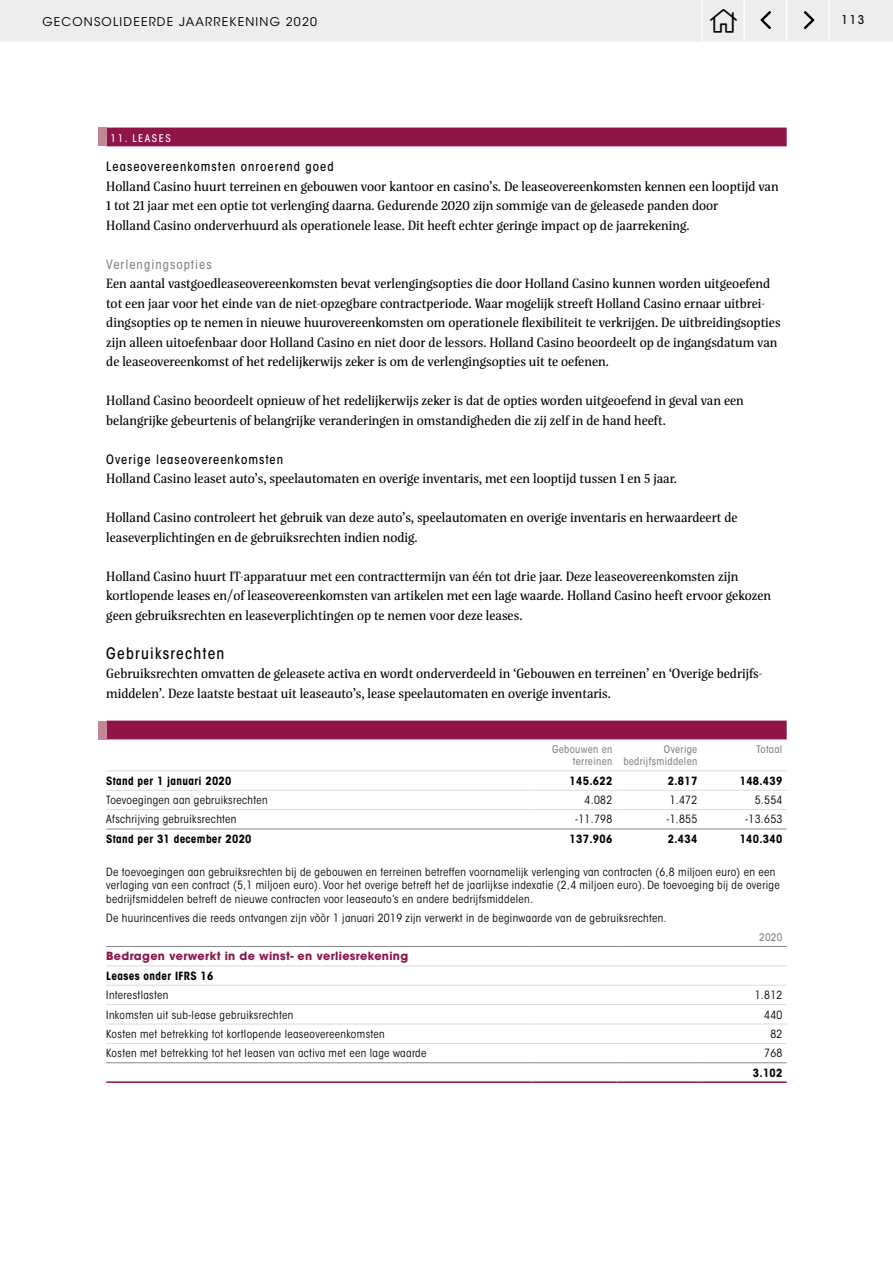
<style>
.page{position:relative;width:893px;height:1263px;background:#fff}
.page>*{position:absolute;margin:0;border:0;box-sizing:border-box;transform-origin:0 0}
.t1{font:500 condensed 15.75px "ITC Avant Garde Std";letter-spacing:.08em;color:#000}
.t2{font:13.5px/19.5px "Floris JW04";color:#000}
.t3{font:500 condensed 12.75px "ITC Avant Garde Std";letter-spacing:.08em;color:#000}
.t4{font:500 condensed 12.75px "ITC Avant Garde Std";letter-spacing:.08em;color:#878787}
.t5{font:12px "ITC Avant Garde Std";letter-spacing:.1em;color:#000}
.t6{font:500 condensed 12px "ITC Avant Garde Std";color:#000}
.t7{font:condensed 11.25px/13.5px "ITC Avant Garde Std";letter-spacing:.03em;color:#000}
.t8{font:700 condensed 11.25px "ITC Avant Garde Std";letter-spacing:.03em;color:#000}
.t9{font:700 11.25px "ITC Avant Garde Std";letter-spacing:.03em;color:#8f1448}
.t10{font:500 condensed 10.5px/12.6px "ITC Avant Garde Std";letter-spacing:.03em;color:#878787;text-align:right}
.t11{font:500 condensed 10.5px "ITC Avant Garde Std";letter-spacing:.15em;color:#fff}
</style>
<div class="page">
<div style="left:106px;top:128px;width:681px;height:18px;background:#8f1448"></div>
<div style="left:106px;top:721px;width:681px;height:18px;background:#8f1448"></div>
<hr style="left:106px;top:790px;width:425px;height:1px;background:#dadada">
<hr style="left:531px;top:790px;width:86px;height:1px;background:#dadada">
<hr style="left:617px;top:790px;width:85px;height:1px;background:#dadada">
<hr style="left:702px;top:790px;width:85px;height:1px;background:#dadada">
<hr style="left:106px;top:809px;width:425px;height:1px;background:#dadada">
<hr style="left:531px;top:809px;width:86px;height:1px;background:#dadada">
<hr style="left:617px;top:809px;width:85px;height:1px;background:#dadada">
<hr style="left:702px;top:809px;width:85px;height:1px;background:#dadada">
<hr style="left:106px;top:1024px;width:425px;height:1px;background:#dadada">
<hr style="left:531px;top:1024px;width:86px;height:1px;background:#dadada">
<hr style="left:617px;top:1024px;width:85px;height:1px;background:#dadada">
<hr style="left:702px;top:1024px;width:85px;height:1px;background:#dadada">
<hr style="left:106px;top:1043px;width:425px;height:1px;background:#dadada">
<hr style="left:531px;top:1043px;width:86px;height:1px;background:#dadada">
<hr style="left:617px;top:1043px;width:85px;height:1px;background:#dadada">
<hr style="left:702px;top:1043px;width:85px;height:1px;background:#dadada">
<hr style="left:106px;top:770px;width:425px;height:1px;background:#dadada">
<hr style="left:531px;top:770px;width:86px;height:1px;background:#dadada">
<hr style="left:617px;top:770px;width:85px;height:1px;background:#dadada">
<hr style="left:702px;top:770px;width:85px;height:1px;background:#dadada">
<hr style="left:106px;top:829px;width:425px;height:1px;background:#878787">
<hr style="left:531px;top:829px;width:86px;height:1px;background:#878787">
<hr style="left:617px;top:829px;width:85px;height:1px;background:#878787">
<hr style="left:702px;top:829px;width:85px;height:1px;background:#878787">
<hr style="left:106px;top:1004px;width:425px;height:1px;background:#dadada">
<hr style="left:531px;top:1004px;width:86px;height:1px;background:#dadada">
<hr style="left:617px;top:1004px;width:85px;height:1px;background:#dadada">
<hr style="left:531px;top:985px;width:86px;height:1px;background:#dadada">
<hr style="left:617px;top:985px;width:85px;height:1px;background:#dadada">
<hr style="left:106px;top:985px;width:425px;height:1px;background:#dadada">
<hr style="left:106px;top:1062px;width:425px;height:1px;background:#878787">
<hr style="left:531px;top:1062px;width:86px;height:1px;background:#878787">
<hr style="left:617px;top:1062px;width:85px;height:1px;background:#878787">
<hr style="left:702px;top:1062px;width:85px;height:1px;background:#878787">
<hr style="left:702px;top:985px;width:85px;height:1px;background:#dadada">
<hr style="left:702px;top:1004px;width:85px;height:1px;background:#dadada">
<hr style="left:106px;top:946px;width:425px;height:1px;background:#878787">
<hr style="left:531px;top:946px;width:86px;height:1px;background:#878787">
<hr style="left:617px;top:946px;width:85px;height:1px;background:#878787">
<hr style="left:702px;top:946px;width:85px;height:1px;background:#878787">
<hr style="left:106px;top:965px;width:425px;height:1px;background:#dadada">
<hr style="left:531px;top:965px;width:86px;height:1px;background:#dadada">
<hr style="left:617px;top:965px;width:85px;height:1px;background:#dadada">
<hr style="left:702px;top:965px;width:85px;height:1px;background:#dadada">
<hr style="left:106px;top:1081px;width:425px;height:2px;background:#8f1448">
<hr style="left:531px;top:1081px;width:86px;height:2px;background:#8f1448">
<hr style="left:617px;top:1081px;width:85px;height:2px;background:#8f1448">
<hr style="left:702px;top:1081px;width:85px;height:2px;background:#8f1448">
<div style="left:98px;top:128px;width:8px;height:18px;background:#c18797"></div>
<div style="left:98px;top:720px;width:8px;height:19px;background:#c18797"></div>
<div style="left:0;top:0;width:893px;height:43px;background:#ededed"></div>
<hr style="left:0;top:42px;width:893px;height:1px;background:#fff">
<svg style="left:804px;top:11px;width:10px;height:18px"></svg>
<svg style="left:760px;top:11px;width:11px;height:18px"></svg>
<hr style="left:828px;top:0;width:2px;height:42px;background:#fff">
<hr style="left:786px;top:0;width:1px;height:42px;background:#fff">
<hr style="left:701px;top:0;width:2px;height:42px;background:#fff">
<hr style="left:743px;top:0;width:2px;height:42px;background:#fff">
<p class="t5" style="left:43px;top:14px;width:276px">GECONSOLIDEERDE JAARREKENING 2020</p>
<p class="t6" style="left:841px;top:12px;width:24px">113</p>
<p class="t11" style="left:111px;top:131px;width:62px">11. LEASES</p>
<p class="t3" style="left:106px;top:159px;width:229px">Leaseovereenkomsten onroerend goed</p>
<p class="t2" style="left:106px;top:176px;width:674px">Holland Casino huurt terreinen en gebouwen voor kantoor en casino’s. De leaseovereenkomsten kennen een looptijd van<br>1 tot 21 jaar met een optie tot verlenging daarna. Gedurende 2020 zijn sommige van de geleasede panden door<br>Holland Casino onderverhuurd als operationele lease. Dit heeft echter geringe impact op de jaarrekening.</p>
<p class="t4" style="left:106px;top:256px;width:107px">Verlengingsopties</p>
<p class="t2" style="left:106px;top:274px;width:676px">Een aantal vastgoedleaseovereenkomsten bevat verlengingsopties die door Holland Casino kunnen worden uitgeoefend tot een jaar voor het einde van de niet-opzegbare contractperiode. Waar mogelijk streeft Holland Casino ernaar uitbrei&shy;dingsopties op te nemen in nieuwe huurovereenkomsten om operationele flexibiliteit te verkrijgen. De uitbreidingsopties zijn alleen uitoefenbaar door Holland Casino en niet door de lessors. Holland Casino beoordeelt op de ingangsdatum van de leaseovereenkomst of het redelijkerwijs zeker is om de verlengingsopties uit te oefenen.</p>
<p class="t2" style="left:106px;top:390px;width:639px">Holland Casino beoordeelt opnieuw of het redelijkerwijs zeker is dat de opties worden uitgeoefend in geval van een belangrijke gebeurtenis of belangrijke veranderingen in omstandigheden die zij zelf in de hand heeft.</p>
<p class="t3" style="left:106px;top:451px;width:178px">Overige leaseovereenkomsten</p>
<p class="t2" style="left:106px;top:469px;width:572px">Holland Casino leaset auto’s, speelautomaten en overige inventaris, met een looptijd tussen 1 en 5 jaar.</p>
<p class="t2" style="left:106px;top:508px;width:633px">Holland Casino controleert het gebruik van deze auto’s, speelautomaten en overige inventaris en herwaardeert de leaseverplichtingen en de gebruiksrechten indien nodig.</p>
<p class="t2" style="left:106px;top:566px;width:666px">Holland Casino huurt IT-apparatuur met een contracttermijn van één tot drie jaar. Deze leaseovereenkomsten zijn kortlopende leases en/of leaseovereenkomsten van artikelen met een lage waarde. Holland Casino heeft ervoor gekozen geen gebruiksrechten en leaseverplichtingen op te nemen voor deze leases.</p>
<p class="t1" style="left:106px;top:643px;width:120px">Gebruiksrechten</p>
<p class="t2" style="left:106px;top:664px;width:657px">Gebruiksrechten omvatten de geleasete activa en wordt onderverdeeld in ‘Gebouwen en terreinen’ en ‘Overige bedrijfs&shy;middelen’. Deze laatste bestaat uit leaseauto’s, lease speelautomaten en overige inventaris.</p>
<p class="t10" style="left:552px;top:743px;width:62px">Gebouwen en terreinen</p>
<p class="t10" style="left:623px;top:743px;width:75px">Overige bedrijfsmiddelen</p>
<p class="t10" style="left:757px;top:743px;width:27px">Totaal</p>
<p class="t8" style="left:106px;top:773px;width:127px">Stand per 1 januari 2020</p>
<p class="t8" style="left:570px;top:773px;width:44px">145.622</p>
<p class="t8" style="left:668px;top:773px;width:31px">2.817</p>
<p class="t8" style="left:740px;top:773px;width:44px">148.439</p>
<p class="t7" style="left:106px;top:793px;width:163px">Toevoegingen aan gebruiksrechten</p>
<p class="t7" style="left:585px;top:793px;width:29px">4.082</p>
<p class="t7" style="left:670px;top:793px;width:29px">1.472</p>
<p class="t7" style="left:755px;top:793px;width:29px">5.554</p>
<p class="t7" style="left:106px;top:813px;width:132px">Afschrijving gebruiksrechten</p>
<p class="t7" style="left:575px;top:813px;width:39px">-11.798</p>
<p class="t7" style="left:666px;top:813px;width:32px">-1.855</p>
<p class="t7" style="left:745px;top:813px;width:39px">-13.653</p>
<p class="t8" style="left:106px;top:831px;width:147px">Stand per 31 december 2020</p>
<p class="t8" style="left:570px;top:831px;width:44px">137.906</p>
<p class="t8" style="left:668px;top:831px;width:31px">2.434</p>
<p class="t8" style="left:740px;top:831px;width:44px">140.340</p>
<p class="t7" style="left:106px;top:865px;width:675px">De toevoegingen aan gebruiksrechten bij de gebouwen en terreinen betreffen voornamelijk verlenging van contracten (6,8 miljoen euro) en een verlaging van een contract (5,1 miljoen euro). Voor het overige betreft het de jaarlijkse indexatie (2,4 miljoen euro). De toevoeging bij de overige bedrijfsmiddelen betreft de nieuwe contracten voor leaseauto’s en andere bedrijfsmiddelen.</p>
<p class="t7" style="left:106px;top:911px;width:562px">De huurincentives die reeds ontvangen zijn vòòr 1 januari 2019 zijn verwerkt in de beginwaarde van de gebruiksrechten.</p>
<p class="t10" style="left:759px;top:931px;width:25px">2020</p>
<p class="t9" style="left:106px;top:949px;width:303px">Bedragen verwerkt in de winst- en verliesrekening</p>
<p class="t8" style="left:106px;top:968px;width:109px">Leases onder IFRS 16</p>
<p class="t7" style="left:106px;top:988px;width:64px">Interestlasten</p>
<p class="t7" style="left:755px;top:988px;width:29px">1.812</p>
<p class="t7" style="left:106px;top:1008px;width:189px">Inkomsten uit sub-lease gebruiksrechten</p>
<p class="t7" style="left:764px;top:1008px;width:20px">440</p>
<p class="t7" style="left:106px;top:1027px;width:280px">Kosten met betrekking tot kortlopende leaseovereenkomsten</p>
<p class="t7" style="left:770px;top:1027px;width:14px">82</p>
<p class="t7" style="left:106px;top:1046px;width:322px">Kosten met betrekking tot het leasen van activa met een lage waarde</p>
<p class="t7" style="left:764px;top:1046px;width:20px">768</p>
<p class="t8" style="left:753px;top:1065px;width:31px">3.102</p>
</div>
